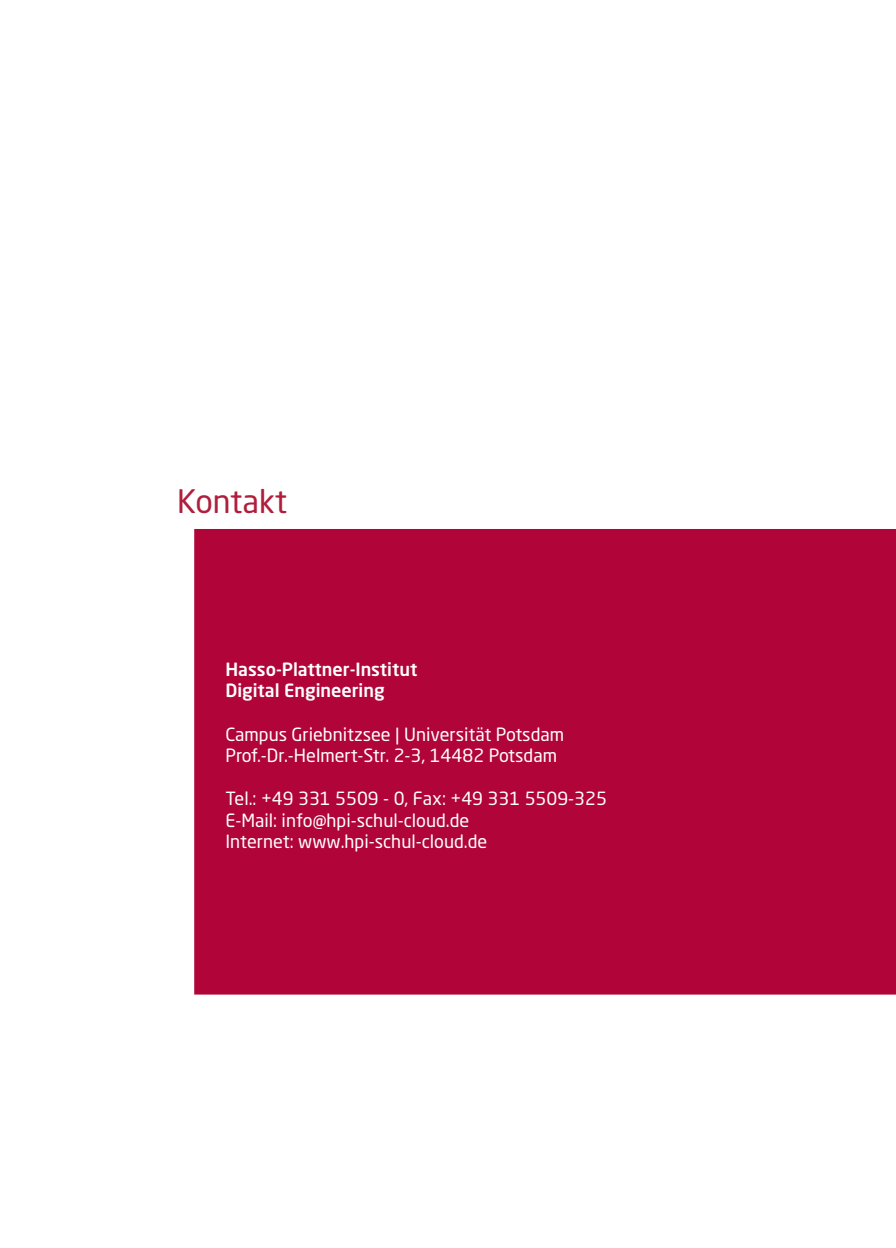
<style>
.page{position:relative;width:896px;height:1248px;background:#fff}
.page>*{position:absolute;margin:0;border:0;box-sizing:border-box;transform-origin:0 0}
.Fließtext{font:32px "Neo Sans Std";color:#b01e3c}
.Fließtext-2{font:18px/21.4px "Neo Sans Std";color:#fff}
.Fließtext-3{font:500 18px/21.6px "Neo Sans Std";color:#fff}
</style>
<div class="page">
<div style="left:194px;top:529px;width:702px;height:466px;background:#b10439"></div>
<p class="Fließtext" style="left:177px;top:482px;width:112px">Kontakt</p>
<p class="Fließtext-3" style="left:225px;top:658px;width:193px">Hasso-Plattner-Institut<br>Digital Engineering</p>
<p class="Fließtext-2" style="left:225px;top:723px;width:340px">Campus Griebnitzsee | Universität Potsdam<br>Prof.-Dr.-Helmert-Str. 2-3, 14482 Potsdam</p>
<p class="Fließtext-2" style="left:225px;top:787px;width:383px">Tel.: +49 331 5509 - 0, Fax: +49 331 5509-325<br>E-Mail: info@hpi-schul-cloud.de<br>Internet: www.hpi-schul-cloud.de</p>
</div>
